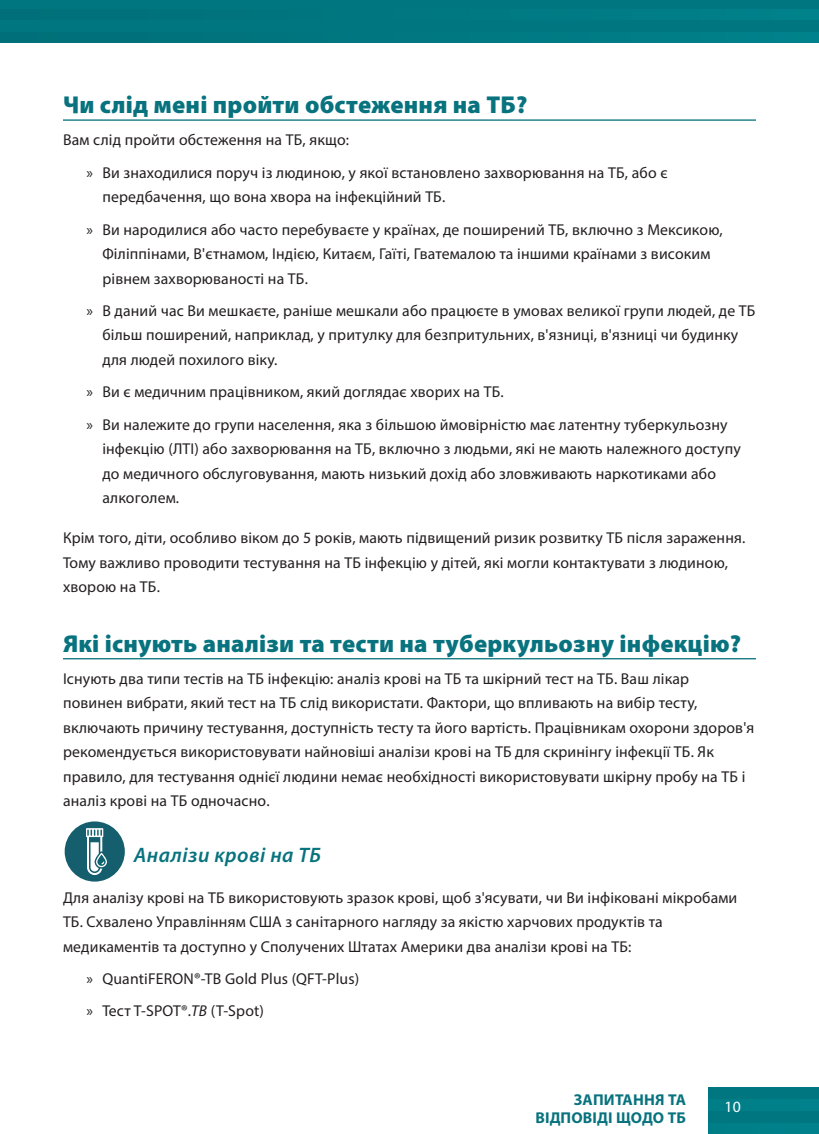
<style>
.page{position:relative;width:819px;height:1134px;background:#fff}
.page>*{position:absolute;margin:0;border:0;box-sizing:border-box;transform-origin:0 0}
.t1{font:900 24.5px "Myriad Pro";letter-spacing:.01em;color:#08737e}
.t2{font:italic 600 21px "Myriad Pro";letter-spacing:.025em;color:#08737e}
.t3{font:15.75px/24.5px "Myriad Pro";letter-spacing:.01em;color:#231f20}
.t4{font:700 15.75px/17.5px "Myriad Pro";letter-spacing:.01em;color:#08737e;text-align:right}
.t5{font:15.75px "Myriad Pro";color:#fff}
.s1{font-style:italic}
</style>
<div class="page">
<hr style="left:63px;top:119px;width:693px;height:2px;background:#08737e">
<hr style="left:63px;top:658px;width:693px;height:1px;background:#08737e">
<svg style="left:65px;top:821px;width:60px;height:61px"></svg>
<div style="left:708px;top:1088px;width:111px;height:35px;background:#007680"></div>
<div style="left:708px;top:1123px;width:111px;height:11px;background:#008089"></div>
<div style="left:708px;top:1100px;width:111px;height:10px;background:#008089"></div>
<div style="left:0;top:0;width:819px;height:32px;background:#007680"></div>
<div style="left:0;top:32px;width:819px;height:11px;background:#007781"></div>
<div style="left:0;top:9px;width:819px;height:10px;background:#007781"></div>
<h1 class="t1" style="left:63px;top:91px;width:466px">Чи слід мені пройти обстеження на ТБ?</h1>
<p class="t3" style="left:87px;top:124px;width:583px;line-height:32.4px;text-indent:-24px">Вам слід пройти обстеження на ТБ, якщо:<br>» Ви знаходилися поруч із людиною, у якої встановлено захворювання на ТБ, або є</p>
<p class="t3" style="left:87px;top:180px;width:638px;line-height:32.4px;text-indent:16px">передбачення, що вона хвора на інфекційний ТБ.<br>» Ви народилися або часто перебуваєте у країнах, де поширений ТБ, включно з Мексикою,</p>
<p class="t3" style="left:102px;top:241px;width:610px">Філіппінами, В'єтнамом, Індією, Китаєм, Гаїті, Гватемалою та іншими країнами з високим рівнем захворюваності на ТБ.</p>
<p class="t3" style="left:102px;top:298px;width:655px;text-indent:-16px">» В даний час Ви мешкаєте, раніше мешкали або працюєте в умовах великої групи людей, де ТБ більш поширений, наприклад, у притулку для безпритульних, в'язниці, в'язниці чи будинку для людей похилого віку.</p>
<p class="t3" style="left:87px;top:376px;width:642px;line-height:32.4px">» Ви є медичним працівником, який доглядає хворих на ТБ.<br>» Ви належите до групи населення, яка з більшою ймовірністю має латентну туберкульозну</p>
<p class="t3" style="left:102px;top:436px;width:640px">інфекцію (ЛТІ) або захворювання на ТБ, включно з людьми, які не мають належного доступу до медичного обслуговування, мають низький дохід або зловживають наркотиками або алкоголем.</p>
<p class="t3" style="left:63px;top:526px;width:684px">Крім того, діти, особливо віком до 5 років, мають підвищений ризик розвитку ТБ після зараження.<br>Тому важливо проводити тестування на ТБ інфекцію у дітей, які могли контактувати з людиною, хворою на ТБ.</p>
<h1 class="t1" style="left:63px;top:629px;width:680px">Які існують аналізи та тести на туберкульозну інфекцію?</h1>
<p class="t3" style="left:63px;top:666px;width:693px">Існують два типи тестів на ТБ інфекцію: аналіз крові на ТБ та шкірний тест на ТБ. Ваш лікар<br>повинен вибрати, який тест на ТБ слід використати. Фактори, що впливають на вибір тесту, включають причину тестування, доступність тесту та його вартість. Працівникам охорони здоров'я рекомендується використовувати найновіші аналізи крові на ТБ для скринінгу інфекції ТБ. Як правило, для тестування однієї людини немає необхідності використовувати шкірну пробу на ТБ і аналіз крові на ТБ одночасно.</p>
<h2 class="t2" style="left:134px;top:842px;width:189px">Аналізи крові на ТБ</h2>
<p class="t3" style="left:63px;top:885px;width:676px">Для аналізу крові на ТБ використовують зразок крові, щоб з'ясувати, чи Ви інфіковані мікробами<br>ТБ. Схвалено Управлінням США з санітарного нагляду за якістю харчових продуктів та медикаментів та доступно у Сполучених Штатах Америки два аналізи крові на ТБ:</p>
<p class="t3" style="left:87px;top:962px;width:274px;line-height:32.4px">» QuantiFERON®-TB Gold Plus (QFT-Plus) » Тест T-SPOT®.<span class="s1">TB</span> (T-Spot)</p>
<p class="t4" style="left:535px;top:1091px;width:152px">ЗАПИТАННЯ ТА<br>ВІДПОВІДІ ЩОДО ТБ</p>
<p class="t5" style="left:724px;top:1097px;width:18px">10</p>
</div>
